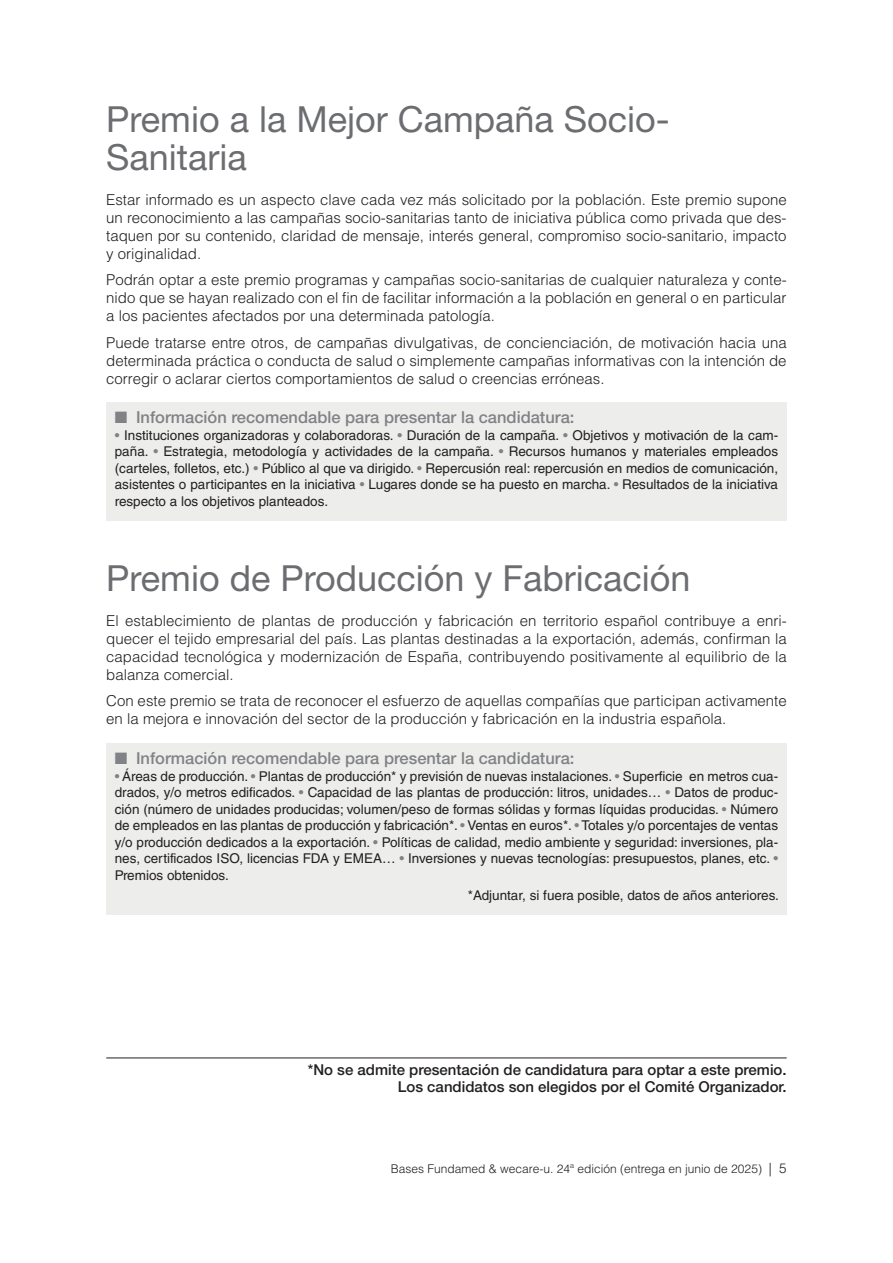
<style>
.page{position:relative;width:893px;height:1263px;background:#fff}
.page>*{position:absolute;margin:0;border:0;box-sizing:border-box;transform-origin:0 0}
.t1{font:36px/37.5px "Helvetica Neue LT Std";color:#6c6d70}
.t2{font:500 16.5px "Helvetica Neue LT Std";color:#808285}
.t3{font:300 15px/18px "Helvetica LT Std";color:#231f20;text-align:justify}
.t4{font:500 15px/16.5px "Helvetica Neue LT Std";color:#231f20;text-align:right}
.t5{font:13.5px/16.5px "Helvetica LT Std";color:#231f20;text-align:justify}
.t6{font:300 12px "Helvetica LT Std";color:#231f20}
.s1{color:#808285}
.s2{font-size:13.5px}
</style>
<div class="page">
<hr style="left:106px;top:1057px;width:681px;height:1px;background:#231f20">
<div style="left:106px;top:402px;width:681px;height:119px;background:#ededec"></div>
<div style="left:106px;top:743px;width:681px;height:171px;background:#ededec"></div>
<h1 class="t1" style="left:106px;top:100px;width:565px">Premio a la Mejor Campaña Socio-<br>Sanitaria</h1>
<p class="t3" style="left:106px;top:190px;width:682px">Estar informado es un aspecto clave cada vez más solicitado por la población. Este premio supone un reconocimiento a las campañas socio-sanitarias tanto de iniciativa pública como privada que des&shy;taquen por su contenido, claridad de mensaje, interés general, compromiso socio-sanitario, impacto y originalidad.</p>
<p class="t3" style="left:106px;top:271px;width:682px">Podrán optar a este premio programas y campañas socio-sanitarias de cualquier naturaleza y conte&shy;nido que se hayan realizado con el fin de facilitar información a la población en general o en particular a los pacientes afectados por una determinada patología.</p>
<p class="t3" style="left:106px;top:333px;width:682px">Puede tratarse entre otros, de campañas divulgativas, de concienciación, de motivación hacia una determinada práctica o conducta de salud o simplemente campañas informativas con la intención de corregir o aclarar ciertos comportamientos de salud o creencias erróneas.</p>
<p class="t2" style="left:115px;top:408px;width:461px">■ Información recomendable para presentar la candidatura:</p>
<p class="t5" style="left:115px;top:427px;width:665px"><span class="s1">•</span> Instituciones organizadoras y colaboradoras. <span class="s1">•</span> Duración de la campaña. <span class="s1">•</span> Objetivos y motivación de la cam&shy;paña. <span class="s1">•</span> Estrategia, metodología y actividades de la campaña. <span class="s1">•</span> Recursos humanos y materiales empleados (carteles, folletos, etc.) <span class="s1">•</span> Público al que va dirigido. <span class="s1">•</span> Repercusión real: repercusión en medios de comunicación, asistentes o participantes en la iniciativa <span class="s1">•</span> Lugares donde se ha puesto en marcha. <span class="s1">•</span> Resultados de la iniciativa respecto a los objetivos planteados.</p>
<h1 class="t1" style="left:106px;top:559px;width:586px">Premio de Producción y Fabricación</h1>
<p class="t3" style="left:106px;top:611px;width:682px">El establecimiento de plantas de producción y fabricación en territorio español contribuye a enri&shy;quecer el tejido empresarial del país. Las plantas destinadas a la exportación, además, confirman la capacidad tecnológica y modernización de España, contribuyendo positivamente al equilibrio de la balanza comercial.</p>
<p class="t3" style="left:106px;top:692px;width:682px">Con este premio se trata de reconocer el esfuerzo de aquellas compañías que participan activamente en la mejora e innovación del sector de la producción y fabricación en la industria española.</p>
<p class="t2" style="left:115px;top:748px;width:461px">■ Información recomendable para presentar la candidatura:</p>
<p class="t5" style="left:115px;top:767px;width:665px"><span class="s1">•</span> Áreas de producción. <span class="s1">•</span> Plantas de producción* y previsión de nuevas instalaciones. <span class="s1">•</span> Superficie en metros cua&shy;drados, y/o metros edificados. <span class="s1">•</span> Capacidad de las plantas de producción: litros, unidades… <span class="s1">•</span> Datos de produc&shy;ción (número de unidades producidas; volumen/peso de formas sólidas y formas líquidas producidas. <span class="s1">•</span> Número de empleados en las plantas de producción y fabricación*. <span class="s1">•</span> Ventas en euros*. <span class="s1">•</span> Totales y/o porcentajes de ventas y/o producción dedicados a la exportación. <span class="s1">•</span> Políticas de calidad, medio ambiente y seguridad: inversiones, pla&shy;nes, certificados ISO, licencias FDA y EMEA… <span class="s1">•</span> Inversiones y nuevas tecnologías: presupuestos, planes, etc. <span class="s1">• </span>Premios obtenidos.</p>
<p class="t5" style="left:468px;top:887px;width:313px">*Adjuntar, si fuera posible, datos de años anteriores.</p>
<p class="t4" style="left:308px;top:1061px;width:480px">*No se admite presentación de candidatura para optar a este premio.<br>Los candidatos son elegidos por el Comité Organizador.</p>
<p class="t6" style="left:391px;top:1161px;width:397px">Bases Fundamed &amp; wecare-u. 24ª edición (entrega en junio de 2025) <span class="s2">| 5</span></p>
</div>
